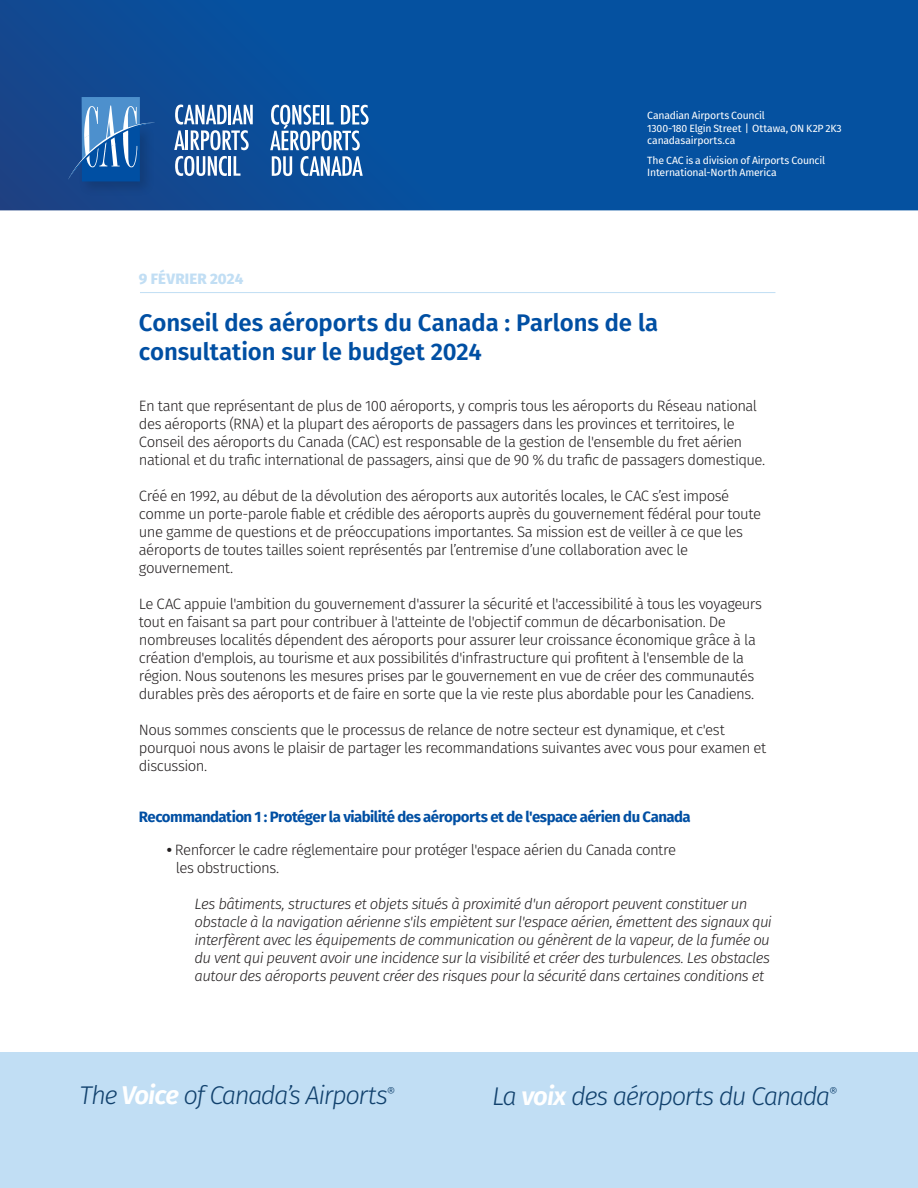
<style>
.page{position:relative;width:918px;height:1188px;background:#fff}
.page>*{position:absolute;margin:0;border:0;box-sizing:border-box;transform-origin:0 0}
.t1{font:italic 300 25.65px "Fira Sans";letter-spacing:-.06em;color:#11416d}
.t2{font:600 24px/28.8px "Fira Sans";letter-spacing:-.005em;color:#004fa3}
.t3{font:300 15px/18px "Fira Sans";letter-spacing:-.04em;color:#231f20}
.t4{font:italic 300 15px/18px "Fira Sans";letter-spacing:-.04em;color:#231f20}
.t5{font:700 15px "Fira Sans";letter-spacing:-.035em;color:#004fa3}
.t6{font:800 15px "Fira Sans";letter-spacing:.005em;color:#c1def4}
.t7{font:10.5px/12.6px "Fira Sans";letter-spacing:-.02em;color:#fff}
.s1{font-weight:700}
.s2{font-weight:600;color:#fff}
</style>
<div class="page">
<div style="left:0;top:0;width:918px;height:210px;background:linear-gradient(to right,#104a93,#0154a5)"></div>
<img style="left:75px;top:118px;width:84px;height:82px">
<svg style="left:68px;top:97px;width:87px;height:84px;background:#3972b1"></svg>
<svg style="left:175px;top:156px;width:52px;height:20px"></svg>
<hr style="left:229px;top:156px;width:2px;height:20px;background:#fff">
<svg style="left:234px;top:156px;width:6px;height:20px"></svg>
<svg style="left:174px;top:105px;width:79px;height:45px"></svg>
<svg style="left:272px;top:156px;width:20px;height:20px"></svg>
<svg style="left:300px;top:156px;width:63px;height:20px"></svg>
<svg style="left:270px;top:105px;width:99px;height:45px"></svg>
<div style="left:0;top:1052px;width:918px;height:136px;background:#c1def4"></div>
<hr style="left:140px;top:292px;width:635px;height:1px;background:#c1def4">
<p class="t7" style="left:647px;top:109px;width:196px">Canadian Airports Council<br>1300-180 Elgin Street | Ottawa, ON K2P 2K3 canadasairports.ca</p>
<p class="t7" style="left:647px;top:153px;width:179px">The CAC is a division of Airports Council<br>International-North America</p>
<p class="t6" style="left:139px;top:266px;width:106px">9 FÉVRIER 2024</p>
<h2 class="t2" style="left:139px;top:307px;width:521px">Conseil des aéroports du Canada : Parlons de la consultation sur le budget 2024</h2>
<p class="t3" style="left:139px;top:397px;width:628px">En tant que représentant de plus de 100 aéroports, y compris tous les aéroports du Réseau national des aéroports (RNA) et la plupart des aéroports de passagers dans les provinces et territoires, le Conseil des aéroports du Canada (CAC) est responsable de la gestion de l'ensemble du fret aérien national et du trafic international de passagers, ainsi que de 90 % du trafic de passagers domestique.</p>
<p class="t3" style="left:139px;top:487px;width:624px">Créé en 1992, au début de la dévolution des aéroports aux autorités locales, le CAC s’est imposé comme un porte-parole fiable et crédible des aéroports auprès du gouvernement fédéral pour toute une gamme de questions et de préoccupations importantes. Sa mission est de veiller à ce que les aéroports de toutes tailles soient représentés par l’entremise d’une collaboration avec le gouvernement.</p>
<p class="t3" style="left:139px;top:595px;width:625px">Le CAC appuie l'ambition du gouvernement d'assurer la sécurité et l'accessibilité à tous les voyageurs tout en faisant sa part pour contribuer à l'atteinte de l'objectif commun de décarbonisation. De nombreuses localités dépendent des aéroports pour assurer leur croissance économique grâce à la création d'emplois, au tourisme et aux possibilités d'infrastructure qui profitent à l'ensemble de la région. Nous soutenons les mesures prises par le gouvernement en vue de créer des communautés durables près des aéroports et de faire en sorte que la vie reste plus abordable pour les Canadiens.</p>
<p class="t3" style="left:139px;top:721px;width:629px">Nous sommes conscients que le processus de relance de notre secteur est dynamique, et c'est pourquoi nous avons le plaisir de partager les recommandations suivantes avec vous pour examen et discussion.</p>
<p class="t5" style="left:139px;top:804px;width:553px">Recommandation 1 : Protéger la viabilité des aéroports et de l'espace aérien du Canada</p>
<p class="t3" style="left:176px;top:841px;width:502px;text-indent:-9px"><span class="s1">•</span> Renforcer le cadre réglementaire pour protéger l'espace aérien du Canada contre les obstructions.</p>
<p class="t4" style="left:195px;top:895px;width:579px">Les bâtiments, structures et objets situés à proximité d'un aéroport peuvent constituer un obstacle à la navigation aérienne s'ils empiètent sur l'espace aérien, émettent des signaux qui interfèrent avec les équipements de communication ou génèrent de la vapeur, de la fumée ou du vent qui peuvent avoir une incidence sur la visibilité et créer des turbulences. Les obstacles autour des aéroports peuvent créer des risques pour la sécurité dans certaines conditions et</p>
<h1 class="t1" style="left:80px;top:1077px;width:317px">The <span class="s2">Voice</span> of Canada’s Airports<sup>®</sup></h1>
<h1 class="t1" style="left:492px;top:1078px;width:347px">La <span class="s2">voix</span> des aéroports du Canada<sup>®</sup></h1>
</div>
